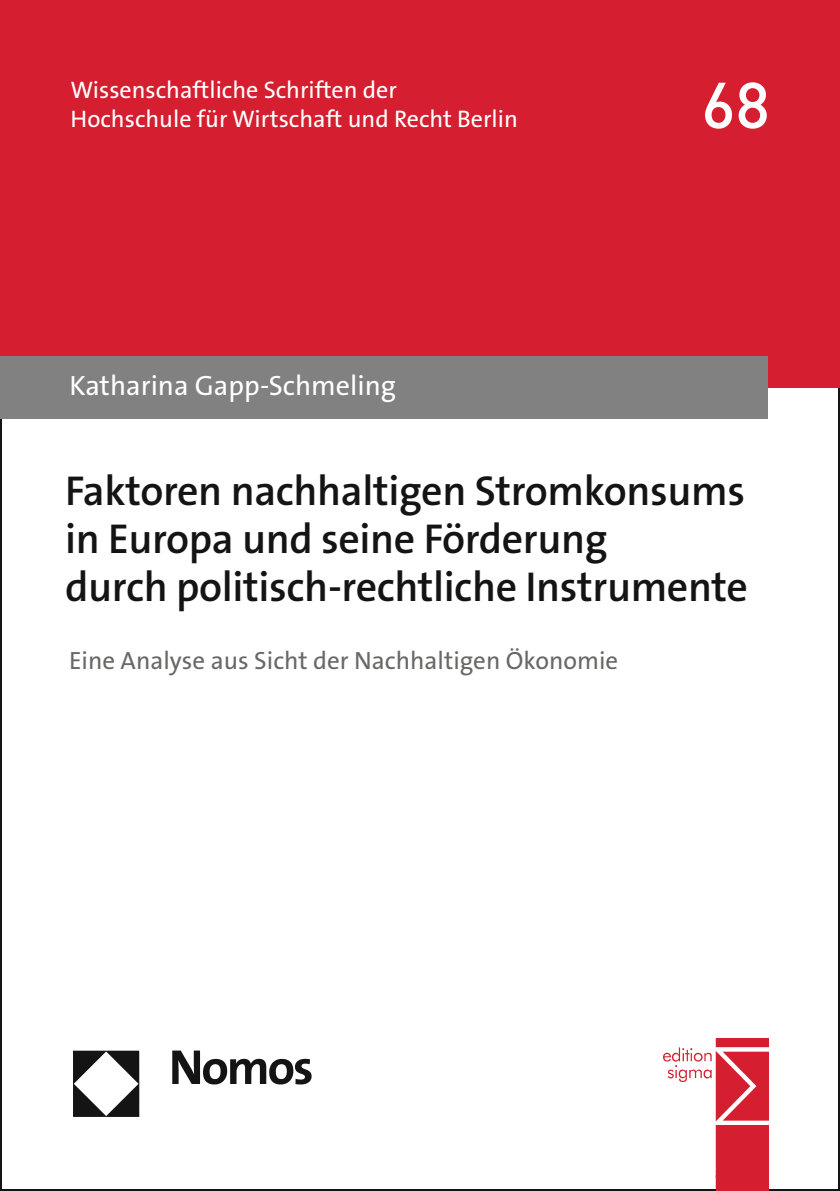
<style>
.page{position:relative;width:840px;height:1191px;background:#fff}
.page>*{position:absolute;margin:0;border:0;box-sizing:border-box;transform-origin:0 0}
.t1{font:500 64px "DIN";color:#fff}
.t2{font:600 42px/48px "The Sans Os F";letter-spacing:-.01em;color:#131413}
.t3{font:28px "The Sans Os F";color:#fff}
.t4{font:25px "The Sans Os F";color:#686867}
.t5{font:24px/28.8px "The Sans Os F";color:#fff}
</style>
<div class="page">
<div style="left:0;top:0;width:839px;height:387px;background:#d51f30"></div>
<div style="left:0;top:356px;width:767px;height:63px;background:#818181"></div>
<img style="left:663px;top:1038px;width:104px;height:137px">
<img style="left:662px;top:1175px;width:105px;height:16px">
<img style="left:73px;top:1050px;width:239px;height:67px">
<p class="t5" style="left:71px;top:76px;width:448px">Wissenschaftliche Schriften der<br>Hochschule für Wirtschaft und Recht Berlin</p>
<p class="t3" style="left:69px;top:367px;width:328px">Katharina Gapp-Schmeling</p>
<h1 class="t1" style="left:701px;top:64px;width:70px">68</h1>
<p class="t2" style="left:65px;top:467px;width:684px">Faktoren nachhaltigen Stromkonsums in Europa und seine Förderung<br>durch politisch-rechtliche Instrumente</p>
<p class="t4" style="left:69px;top:644px;width:550px">Eine Analyse aus Sicht der Nachhaltigen Ökonomie</p>
</div>
